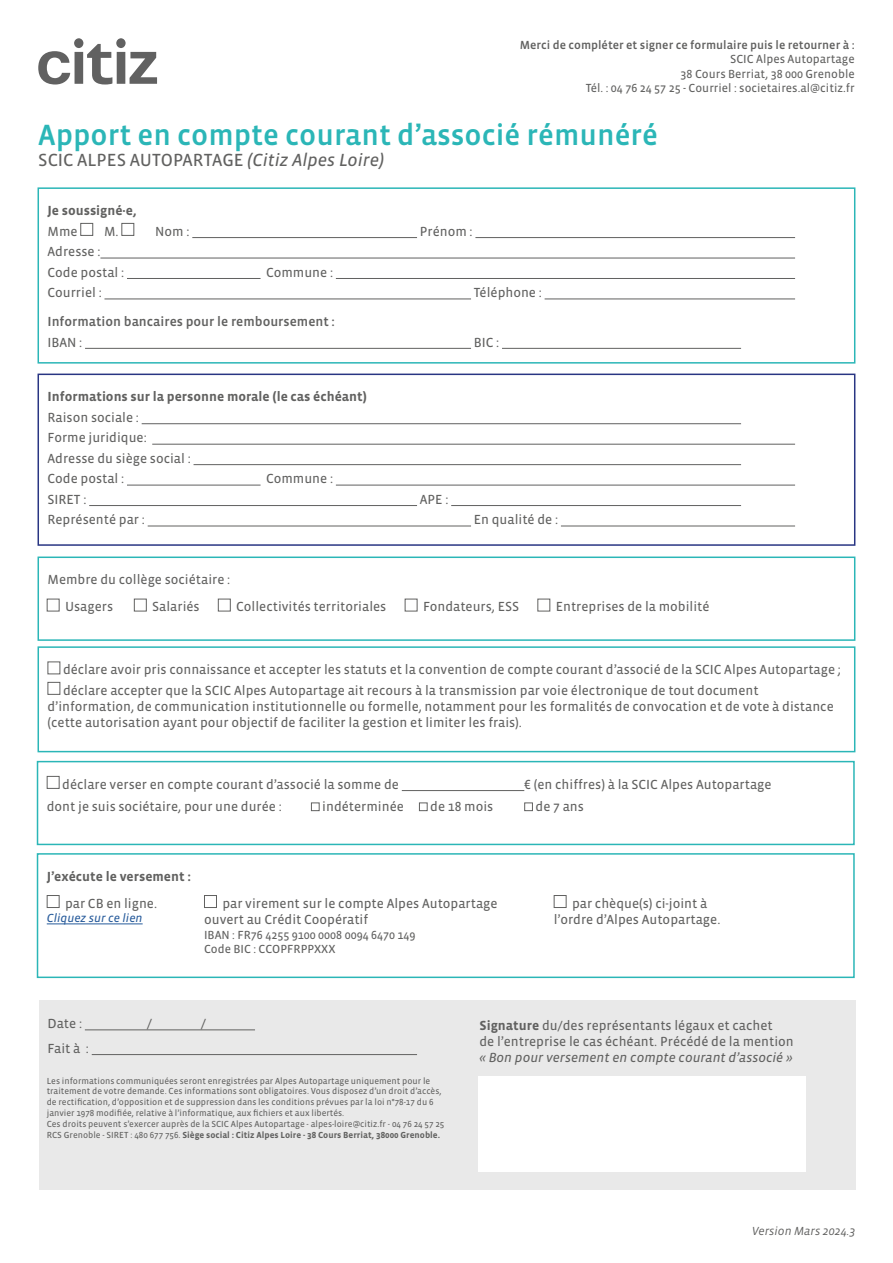
<style>
.page{position:relative;width:893px;height:1263px;background:#fff}
.page>*{position:absolute;margin:0;border:0;box-sizing:border-box;transform-origin:0 0}
.t1{font:500 30px "Vista Sans OTCE";color:#2bb6b7}
.t2{font:18px "Vista Sans OTCE";color:#616160}
.t3{font:13.5px/20.4px "Vista Sans OTCE";color:#616160}
.t4{font:700 13.5px "Vista Sans OTCE";color:#616160}
.t5{font:italic 13.5px "Vista Sans OTCE";color:#616160}
.t6{font:500 13.5px "Vista Sans OTCE";color:#616160}
.t7{font:12px/14.4px "Vista Sans OTCE";color:#616160;text-align:right}
.t8{font:500 12px "Vista Sans OTCE";color:#616160}
.t9{font:italic 12px "Vista Sans OTCE";color:#616160}
.t10{font:italic 12px "Vista Sans OTCE";color:#275b9b}
.t11{font:9px/10.8px "Vista Sans OTCE";color:#616160}
.s1{font-style:italic}
.s2{font-weight:700}
</style>
<div class="page">
<hr style="left:402px;top:790px;width:122px;height:1px;background:#616160">
<div style="left:47px;top:776px;width:13px;height:13px;border:1px solid #616160"></div>
<div style="left:311px;top:802px;width:9px;height:9px;border:1px solid #616160"></div>
<div style="left:419px;top:802px;width:9px;height:9px;border:1px solid #616160"></div>
<div style="left:524px;top:802px;width:9px;height:9px;border:1px solid #616160"></div>
<div style="left:37px;top:761px;width:818px;height:84px;border:2px solid #2bb6b7"></div>
<hr style="left:192px;top:237px;width:225px;height:1px;background:#616160">
<hr style="left:475px;top:237px;width:320px;height:1px;background:#616160">
<hr style="left:100px;top:258px;width:695px;height:1px;background:#616160">
<hr style="left:127px;top:278px;width:134px;height:1px;background:#616160">
<hr style="left:336px;top:278px;width:459px;height:1px;background:#616160">
<hr style="left:104px;top:299px;width:367px;height:1px;background:#616160">
<hr style="left:545px;top:299px;width:250px;height:1px;background:#616160">
<hr style="left:85px;top:348px;width:386px;height:1px;background:#616160">
<hr style="left:502px;top:348px;width:239px;height:1px;background:#616160">
<div style="left:80px;top:223px;width:13px;height:13px;border:1px solid #616160"></div>
<div style="left:121px;top:223px;width:13px;height:13px;border:1px solid #616160"></div>
<div style="left:38px;top:187px;width:817px;height:177px;border:2px solid #2bb6b7"></div>
<hr style="left:142px;top:423px;width:599px;height:1px;background:#616160">
<hr style="left:152px;top:444px;width:643px;height:1px;background:#616160">
<hr style="left:194px;top:464px;width:547px;height:1px;background:#616160">
<hr style="left:127px;top:485px;width:134px;height:1px;background:#616160">
<hr style="left:336px;top:485px;width:459px;height:1px;background:#616160">
<hr style="left:89px;top:505px;width:328px;height:1px;background:#616160">
<hr style="left:451px;top:505px;width:290px;height:1px;background:#616160">
<hr style="left:148px;top:526px;width:323px;height:1px;background:#616160">
<hr style="left:561px;top:526px;width:234px;height:1px;background:#616160">
<div style="left:38px;top:374px;width:817px;height:172px;border:2px solid #283583"></div>
<div style="left:48px;top:682px;width:12px;height:13px;border:1px solid #616160"></div>
<div style="left:38px;top:646px;width:817px;height:106px;border:2px solid #2bb6b7"></div>
<div style="left:37px;top:853px;width:818px;height:125px;border:2px solid #2bb6b7"></div>
<div style="left:554px;top:895px;width:12px;height:13px;border:1px solid #616160"></div>
<hr style="left:47px;top:924px;width:96px;height:1px;background:#275b9b">
<div style="left:47px;top:895px;width:13px;height:13px;border:1px solid #616160"></div>
<div style="left:204px;top:895px;width:13px;height:13px;border:1px solid #616160"></div>
<div style="left:39px;top:1000px;width:816px;height:189px;background:#e9e9e9"></div>
<hr style="left:85px;top:1029px;width:170px;height:1px;background:#616160">
<hr style="left:92px;top:1054px;width:325px;height:1px;background:#616160">
<div style="left:478px;top:1076px;width:328px;height:95px;background:#fff"></div>
<div style="left:38px;top:556px;width:817px;height:85px;border:2px solid #2bb6b7"></div>
<div style="left:47px;top:599px;width:13px;height:12px;border:1px solid #616160"></div>
<div style="left:134px;top:599px;width:13px;height:12px;border:1px solid #616160"></div>
<div style="left:218px;top:599px;width:13px;height:12px;border:1px solid #616160"></div>
<div style="left:537px;top:599px;width:13px;height:12px;border:1px solid #616160"></div>
<svg style="left:38px;top:38px;width:119px;height:47px"></svg>
<p class="t8" style="left:520px;top:39px;width:336px">Merci de compléter et signer ce formulaire puis le retourner à :</p>
<p class="t7" style="left:586px;top:52px;width:270px">SCIC Alpes Autopartage<br>38 Cours Berriat, 38 000 Grenoble<br>Tél. : 04 76 24 57 25 - Courriel : societaires.al@citiz.fr</p>
<h1 class="t1" style="left:38px;top:119px;width:621px">Apport en compte courant d’associé rémunéré</h1>
<h2 class="t2" style="left:38px;top:151px;width:347px">SCIC ALPES AUTOPARTAGE <span class="s1">(Citiz Alpes Loire)</span></h2>
<p class="t4" style="left:48px;top:204px;width:91px">Je soussigné·e,</p>
<p class="t3" style="left:48px;top:221px;width:32px">Mme</p>
<p class="t3" style="left:104px;top:221px;width:16px">M.</p>
<p class="t3" style="left:155px;top:221px;width:36px">Nom :</p>
<p class="t3" style="left:420px;top:221px;width:54px">Prénom :</p>
<p class="t3" style="left:48px;top:242px;width:78px">Adresse :<br>Code postal :</p>
<p class="t3" style="left:266px;top:262px;width:69px">Commune :</p>
<p class="t3" style="left:48px;top:283px;width:56px">Courriel :</p>
<p class="t3" style="left:474px;top:283px;width:70px">Téléphone :</p>
<p class="t6" style="left:48px;top:315px;width:289px">Information bancaires pour le remboursement :</p>
<p class="t3" style="left:48px;top:332px;width:36px">IBAN :</p>
<p class="t3" style="left:474px;top:332px;width:27px">BIC :</p>
<p class="t4" style="left:48px;top:390px;width:321px">Informations sur la personne morale (le cas échéant)</p>
<p class="t3" style="left:48px;top:407px;width:145px">Raison sociale :<br>Forme juridique:<br>Adresse du siège social :<br>Code postal :</p>
<p class="t3" style="left:266px;top:469px;width:69px">Commune :</p>
<p class="t3" style="left:48px;top:489px;width:40px">SIRET :</p>
<p class="t3" style="left:420px;top:489px;width:30px">APE :</p>
<p class="t3" style="left:48px;top:510px;width:99px">Représenté par :</p>
<p class="t3" style="left:474px;top:510px;width:86px">En qualité de :</p>
<p class="t3" style="left:65px;top:567px;width:167px;line-height:27px;text-indent:-18px">Membre du collège sociétaire :<br>Usagers</p>
<p class="t3" style="left:152px;top:597px;width:49px">Salariés</p>
<p class="t3" style="left:236px;top:597px;width:152px">Collectivités territoriales</p>
<p class="t3" style="left:423px;top:597px;width:98px">Fondateurs, ESS</p>
<p class="t3" style="left:556px;top:597px;width:155px">Entreprises de la mobilité</p>
<p class="t3" style="left:63px;top:660px;width:779px">déclare avoir pris connaissance et accepter les statuts et la convention de compte courant d’associé de la SCIC Alpes Autopartage ; déclare accepter que la SCIC Alpes Autopartage ait recours à la transmission par voie électronique de tout document</p>
<p class="t3" style="left:48px;top:698px;width:788px;line-height:16.2px">d’information, de communication institutionnelle ou formelle, notamment pour les formalités de convocation et de vote à distance (cette autorisation ayant pour objectif de faciliter la gestion et limiter les frais).</p>
<p class="t3" style="left:62px;top:774px;width:338px">déclare verser en compte courant d’associé la somme de</p>
<p class="t3" style="left:524px;top:774px;width:249px">€ (en chiffres) à la SCIC Alpes Autopartage</p>
<p class="t3" style="left:47px;top:796px;width:237px">dont je suis sociétaire, pour une durée :</p>
<p class="t3" style="left:322px;top:796px;width:83px">indéterminée</p>
<p class="t3" style="left:430px;top:796px;width:64px">de 18 mois</p>
<p class="t3" style="left:536px;top:796px;width:50px">de 7 ans</p>
<p class="t4" style="left:47px;top:869px;width:146px">J’exécute le versement :</p>
<p class="t3" style="left:65px;top:893px;width:94px">par CB en ligne.</p>
<p class="t10" style="left:47px;top:912px;width:97px">Cliquez sur ce lien</p>
<p class="t3" style="left:204px;top:895px;width:295px;line-height:16.2px;text-indent:18px">par virement sur le compte Alpes Autopartage ouvert au Crédit Coopératif</p>
<p class="t7" style="left:204px;top:927px;width:213px;text-align:left">IBAN : FR76 4255 9100 0008 0094 6470 149<br>Code BIC : CCOPFRPPXXX</p>
<p class="t3" style="left:554px;top:895px;width:168px;line-height:16.2px;text-align:center">par chèque(s) ci-joint à l’ordre d’Alpes Autopartage.</p>
<p class="t3" style="left:48px;top:1013px;width:36px">Date :</p>
<p class="t3" style="left:147px;top:1013px;width:7px">/</p>
<p class="t3" style="left:201px;top:1013px;width:7px">/</p>
<p class="t3" style="left:48px;top:1038px;width:43px">Fait à :</p>
<p class="t11" style="left:47px;top:1075px;width:399px">Les informations communiquées seront enregistrées par Alpes Autopartage uniquement pour le traitement de votre demande. Ces informations sont obligatoires. Vous disposez d’un droit d’accès, de rectification, d’opposition et de suppression dans les conditions prévues par la loi n°78-17 du 6 janvier 1978 modifiée, relative à l’informatique, aux fichiers et aux libertés.<br>Ces droits peuvent s’exercer auprès de la SCIC Alpes Autopartage - alpes-loire@citiz.fr - 04 76 24 57 25<br>RCS Grenoble - SIRET : 480 677 756. <span class="s2">Siège social : Citiz Alpes Loire - 38 Cours Berriat, 38000 Grenoble.</span></p>
<p class="t3" style="left:479px;top:1018px;width:316px;line-height:16.2px"><span class="s2">Signature</span> du/des représentants légaux et cachet<br>de l’entreprise le cas échéant. Précédé de la mention</p>
<p class="t5" style="left:479px;top:1051px;width:315px">« Bon pour versement en compte courant d’associé »</p>
<p class="t9" style="left:752px;top:1225px;width:105px">Version Mars 2024.3</p>
</div>
